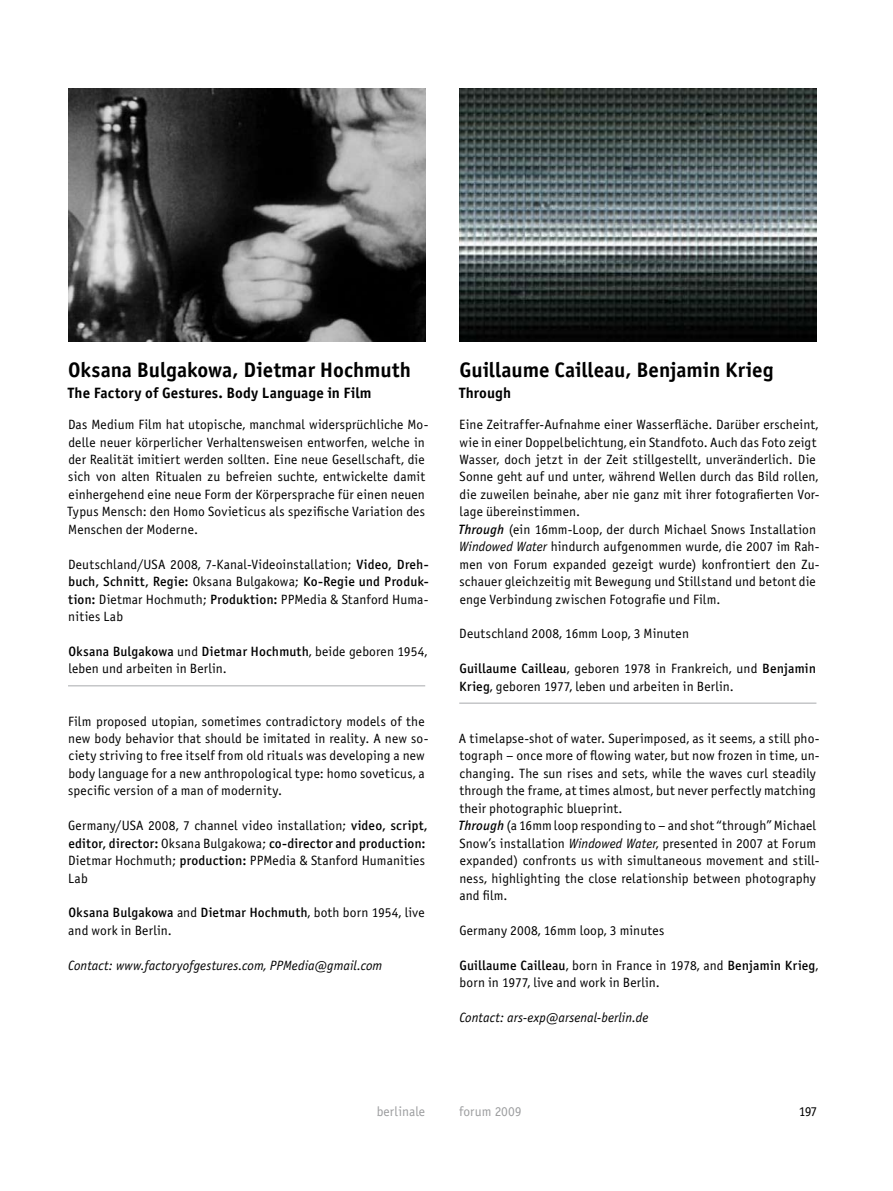
<style>
.page{position:relative;width:893px;height:1191px;background:#fff}
.page>*{position:absolute;margin:0;border:0;box-sizing:border-box;transform-origin:0 0}
.t1{font:21px "Officina Sans Bold ITC";letter-spacing:-.005em;color:#000}
.t2{font:15px "Officina Sans Bold ITC";letter-spacing:.005em;color:#000}
.t3{font:13.5px/17.4px "Officina Sans Book ITC";letter-spacing:.01em;color:#000}
.t4{font:13.5px "Officina Sans Medium ITC";letter-spacing:.01em;color:#000}
.t5{font:italic 13.5px "Officina Sans Book ITC";letter-spacing:.005em;color:#000}
.t6{font:13.5px "Officina Sans Book ITC";color:#9c9d9f}
.s1{font-family:"Officina Sans Medium ITC"}
.s2{font-family:"Officina Sans Book ITC"}
.s3{font-family:"Officina Sans Medium ITC";font-style:italic}
.s4{font-style:italic}
</style>
<div class="page">
<hr style="left:459px;top:702px;width:357px;height:2px;background:#c5c6c8">
<hr style="left:68px;top:685px;width:357px;height:1px;background:#c5c6c8">
<img style="left:68px;top:88px;width:357px;height:254px">
<img style="left:459px;top:88px;width:357px;height:254px">
<h1 class="t1" style="left:68px;top:357px;width:344px">Oksana Bulgakowa, Dietmar Hochmuth</h1>
<p class="t2" style="left:68px;top:383px;width:305px">The Factory of Gestures. Body Language in Film</p>
<p class="t3" style="left:67px;top:416px;width:363px">Das Medium Film hat utopische, manchmal widersprüchliche Mo&shy;delle neuer körperlicher Verhaltensweisen entworfen, welche in der Realität imitiert werden sollten. Eine neue Gesellschaft, die sich von alten Ritualen zu befreien suchte, entwickelte damit einhergehend eine neue Form der Körpersprache für einen neuen Typus Mensch: den Homo Sovieticus als spezifische Variation des Menschen der Moderne.</p>
<p class="t3" style="left:68px;top:555px;width:362px">Deutschland/USA 2008, 7-Kanal-Videoinstallation; <span class="s1">Video, Dreh-</span></p>
<p class="t4" style="left:68px;top:574px;width:362px">buch, Schnitt, Regie: <span class="s2">Oksana Bulgakowa;</span> Ko-Regie und Produk-</p>
<p class="t3" style="left:68px;top:590px;width:362px"><span class="s1">tion:</span> Dietmar Hochmuth; <span class="s1">Produktion:</span> PPMedia &amp; Stanford Huma&shy;nities Lab</p>
<p class="t4" style="left:68px;top:643px;width:360px">Oksana Bulgakowa <span class="s2">und</span> Dietmar Hochmuth<span class="s2">, beide geboren 1954,</span></p>
<p class="t3" style="left:68px;top:660px;width:160px">leben und arbeiten in Berlin.</p>
<p class="t3" style="left:68px;top:712px;width:362px">Film proposed utopian, sometimes contradictory models of the new body behavior that should be imitated in reality. A new so&shy;ciety striving to free itself from old rituals was developing a new body language for a new anthropological type: homo soveticus, a specific version of a man of modernity.</p>
<p class="t3" style="left:68px;top:817px;width:361px">Germany/USA 2008, 7 channel video installation; <span class="s1">video, script,</span></p>
<p class="t4" style="left:68px;top:835px;width:359px">editor, director: <span class="s2">Oksana Bulgakowa;</span> co-director and production:</p>
<p class="t3" style="left:68px;top:852px;width:358px">Dietmar Hochmuth; <span class="s1">production:</span> PPMedia &amp; Stanford Humanities<br>Lab</p>
<p class="t4" style="left:68px;top:905px;width:358px">Oksana Bulgakowa <span class="s2">and</span> Dietmar Hochmuth<span class="s2">, both born 1954, live</span></p>
<p class="t3" style="left:68px;top:921px;width:105px">and work in Berlin.</p>
<p class="t5" style="left:68px;top:957px;width:316px">Contact: www.factoryofgestures.com, PPMedia@gmail.com</p>
<h1 class="t1" style="left:459px;top:357px;width:316px">Guillaume Cailleau, Benjamin Krieg</h1>
<p class="t2" style="left:459px;top:383px;width:54px">Through</p>
<p class="t3" style="left:459px;top:416px;width:362px">Eine Zeitraffer-Aufnahme einer Wasserfläche. Darüber erscheint, wie in einer Doppelbelichtung, ein Standfoto. Auch das Foto zeigt Wasser, doch jetzt in der Zeit stillgestellt, unveränderlich. Die Sonne geht auf und unter, während Wellen durch das Bild rollen, die zuweilen beinahe, aber nie ganz mit ihrer fotografierten Vor&shy;lage übereinstimmen.<br><span class="s3">Through</span> (ein 16mm-Loop, der durch Michael Snows Installation <span class="s4">Windowed Water</span> hindurch aufgenommen wurde, die 2007 im Rah&shy;men von Forum expanded gezeigt wurde) konfrontiert den Zu&shy;schauer gleichzeitig mit Bewegung und Stillstand und betont die enge Verbindung zwischen Fotografie und Film.</p>
<p class="t3" style="left:459px;top:625px;width:231px">Deutschland 2008, 16mm Loop, 3 Minuten</p>
<p class="t3" style="left:459px;top:660px;width:358px"><span class="s1">Guillaume Cailleau</span>, geboren 1978 in Frankreich, und <span class="s1">Benjamin<br>Krieg</span>, geboren 1977, leben und arbeiten in Berlin.</p>
<p class="t3" style="left:459px;top:730px;width:362px">A timelapse-shot of water. Superimposed, as it seems, a still pho&shy;tograph – once more of flowing water, but now frozen in time, un&shy;changing. The sun rises and sets, while the waves curl steadily through the frame, at times almost, but never perfectly matching their photographic blueprint.<br><span class="s3">Through</span> (a 16mm loop responding to – and shot “through” Michael Snow’s installation <span class="s4">Windowed Water</span>, presented in 2007 at Forum expanded) confronts us with simultaneous movement and still&shy;ness, highlighting the close relationship between photography and film.</p>
<p class="t3" style="left:459px;top:921px;width:206px">Germany 2008, 16mm loop, 3 minutes</p>
<p class="t4" style="left:459px;top:957px;width:360px">Guillaume Cailleau<span class="s2">, born in France in 1978, and</span> Benjamin Krieg<span class="s2">,</span></p>
<p class="t3" style="left:459px;top:974px;width:202px">born in 1977, live and work in Berlin.</p>
<p class="t5" style="left:459px;top:1010px;width:191px">Contact: ars-exp@arsenal-berlin.de</p>
<p class="t6" style="left:377px;top:1103px;width:50px">berlinale</p>
<p class="t6" style="left:459px;top:1103px;width:64px">forum 2009</p>
<p class="t3" style="left:799px;top:1102px;width:20px">197</p>
</div>
